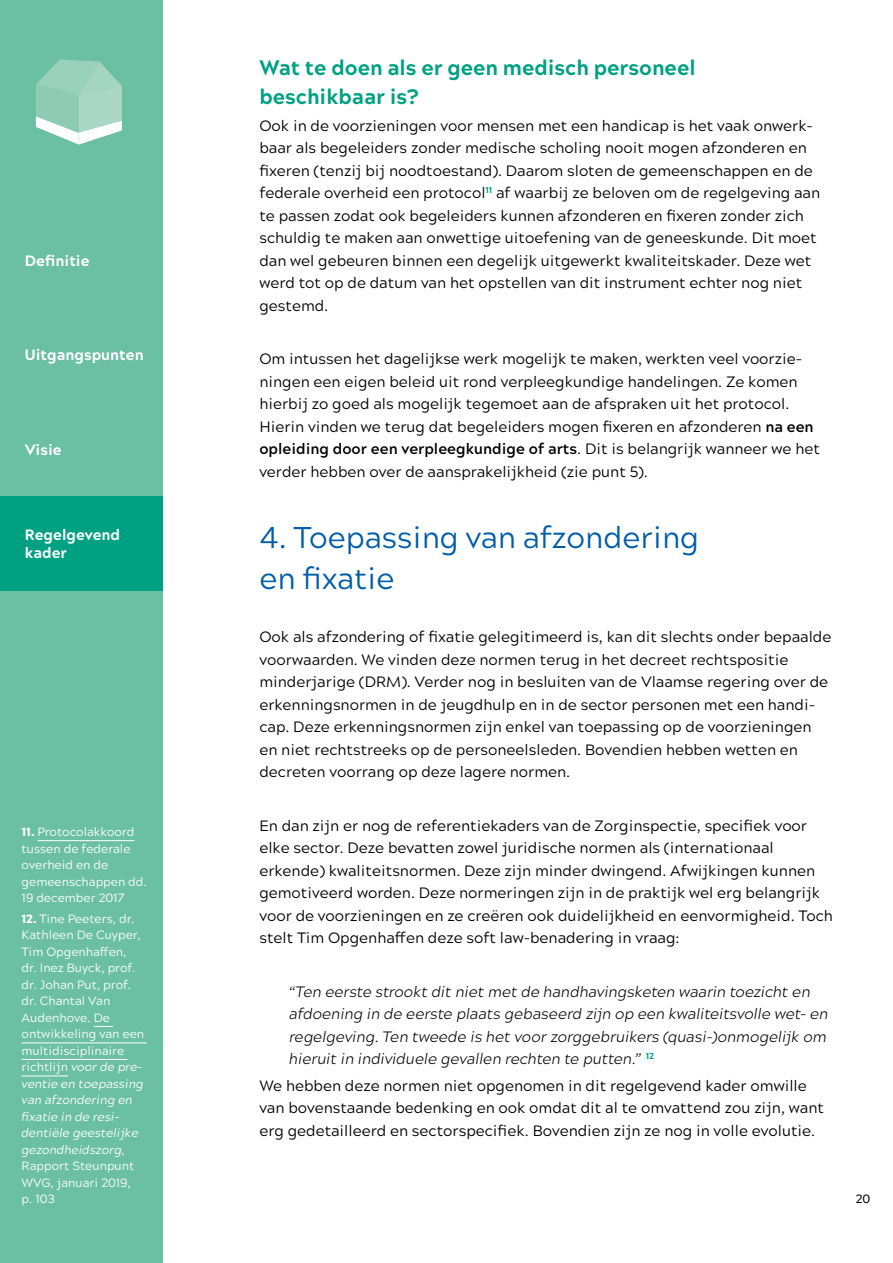
<style>
.page{position:relative;width:893px;height:1263px;background:#fff}
.page>*{position:absolute;margin:0;border:0;box-sizing:border-box;transform-origin:0 0}
.t1{font:30px/40.5px "Acherus Grotesque";color:#005da9}
.t2{font:800 21px/28.5px "Acherus Grotesque";color:#00a183}
.t3{font:15px/22.5px "Acherus Grotesque";color:#000}
.t4{font:italic 300 15px/22.5px "Acherus Grotesque";letter-spacing:-.005em;color:#000}
.t5{font:800 15px/18px "Acherus Grotesque";color:#fff}
.t6{font:12px/16.5px "Acherus Grotesque";color:#fff}
.t7{font:500 12px "Acherus Grotesque";color:#000}
.s1{font-weight:900}
.s2{font-style:italic}
.s3{font-weight:700}
</style>
<div class="page">
<div style="left:0;top:0;width:162px;height:213px;background:#6bbfa3"></div>
<div style="left:0;top:591px;width:162px;height:672px;background:#6bbfa3"></div>
<hr style="left:38px;top:840px;width:96px;height:1px;background:#fff">
<svg style="left:94px;top:1026px;width:19px;height:1px"></svg>
<hr style="left:22px;top:1042px;width:125px;height:1px;background:#fff">
<hr style="left:22px;top:1059px;width:105px;height:1px;background:#fff">
<hr style="left:22px;top:1075px;width:46px;height:1px;background:#fff">
<div style="left:0;top:213px;width:162px;height:94px;background:#6bbfa3"></div>
<div style="left:0;top:307px;width:162px;height:95px;background:#6bbfa3"></div>
<div style="left:0;top:402px;width:162px;height:94px;background:#6bbfa3"></div>
<div style="left:0;top:496px;width:162px;height:95px;background:#00a183"></div>
<svg style="left:36px;top:60px;width:86px;height:85px"></svg>
<p class="t5" style="left:25px;top:251px;width:66px">Definitie</p>
<p class="t5" style="left:25px;top:345px;width:120px">Uitgangspunten</p>
<p class="t5" style="left:25px;top:440px;width:38px">Visie</p>
<p class="t5" style="left:25px;top:525px;width:97px">Regelgevend kader</p>
<p class="t6" style="left:22px;top:823px;width:127px"><span class="s1">11.</span> Protocolakkoord tussen de federale overheid en de gemeenschappen dd.<br>19 december 2017</p>
<p class="t6" style="left:22px;top:910px;width:124px"><span class="s1">12.</span> Tine Peeters, dr.<br>Kathleen De Cuyper,<br>Tim Opgenhaffen, dr. Inez Buyck, prof. dr. Johan Put, prof. dr. Chantal Van<br>Audenhove. De ontwikkeling van een multidisciplinaire richtlijn <span class="s2">voor de pre&shy;ventie en toepassing van afzondering en fixatie in de resi&shy;dentiële geestelijke gezondheidszorg</span>,<br>Rapport Steunpunt<br>WVG, januari 2019, p. 103</p>
<h2 class="t2" style="left:259px;top:53px;width:438px">Wat te doen als er geen medisch personeel beschikbaar is?</h2>
<p class="t3" style="left:259px;top:113px;width:562px">Ook in de voorzieningen voor mensen met een handicap is het vaak onwerk&shy;baar als begeleiders zonder medische scholing nooit mogen afzonderen en fixeren (tenzij bij noodtoestand). Daarom sloten de gemeenschappen en de federale overheid een protocol<sup>11</sup> af waarbij ze beloven om de regelgeving aan te passen zodat ook begeleiders kunnen afzonderen en fixeren zonder zich schuldig te maken aan onwettige uitoefening van de geneeskunde. Dit moet dan wel gebeuren binnen een degelijk uitgewerkt kwaliteitskader. Deze wet werd tot op de datum van het opstellen van dit instrument echter nog niet gestemd.</p>
<p class="t3" style="left:259px;top:347px;width:562px">Om intussen het dagelijkse werk mogelijk te maken, werkten veel voorzie&shy;ningen een eigen beleid uit rond verpleegkundige handelingen. Ze komen hierbij zo goed als mogelijk tegemoet aan de afspraken uit het protocol.<br>Hierin vinden we terug dat begeleiders mogen fixeren en afzonderen <span class="s3">na een opleiding door een verpleegkundige of arts</span>. Dit is belangrijk wanneer we het verder hebben over de aansprakelijkheid (zie punt 5).</p>
<h1 class="t1" style="left:259px;top:516px;width:441px">4. Toepassing van afzondering en fixatie</h1>
<p class="t3" style="left:259px;top:625px;width:574px">Ook als afzondering of fixatie gelegitimeerd is, kan dit slechts onder bepaalde voorwaarden. We vinden deze normen terug in het decreet rechtspositie minderjarige (DRM). Verder nog in besluiten van de Vlaamse regering over de erkenningsnormen in de jeugdhulp en in de sector personen met een handi&shy;cap. Deze erkenningsnormen zijn enkel van toepassing op de voorzieningen en niet rechtstreeks op de personeelsleden. Bovendien hebben wetten en decreten voorrang op deze lagere normen.</p>
<p class="t3" style="left:259px;top:813px;width:575px">En dan zijn er nog de referentiekaders van de Zorginspectie, specifiek voor elke sector. Deze bevatten zowel juridische normen als (internationaal erkende) kwaliteitsnormen. Deze zijn minder dwingend. Afwijkingen kunnen gemotiveerd worden. Deze normeringen zijn in de praktijk wel erg belangrijk voor de voorzieningen en ze creëren ook duidelijkheid en eenvormigheid. Toch stelt Tim Opgenhaffen deze soft law-benadering in vraag:</p>
<p class="t4" style="left:289px;top:979px;width:541px">“Ten eerste strookt dit niet met de handhavingsketen waarin toezicht en afdoening in de eerste plaats gebaseerd zijn op een kwaliteitsvolle wet- en regelgeving. Ten tweede is het voor zorggebruikers (quasi-)onmogelijk om hieruit in individuele gevallen rechten te putten.” <sup>12</sup></p>
<p class="t3" style="left:259px;top:1073px;width:566px">We hebben deze normen niet opgenomen in dit regelgevend kader omwille van bovenstaande bedenking en ook omdat dit al te omvattend zou zijn, want erg gedetailleerd en sectorspecifiek. Bovendien zijn ze nog in volle evolutie.</p>
<p class="t7" style="left:856px;top:1189px;width:16px">20</p>
</div>
